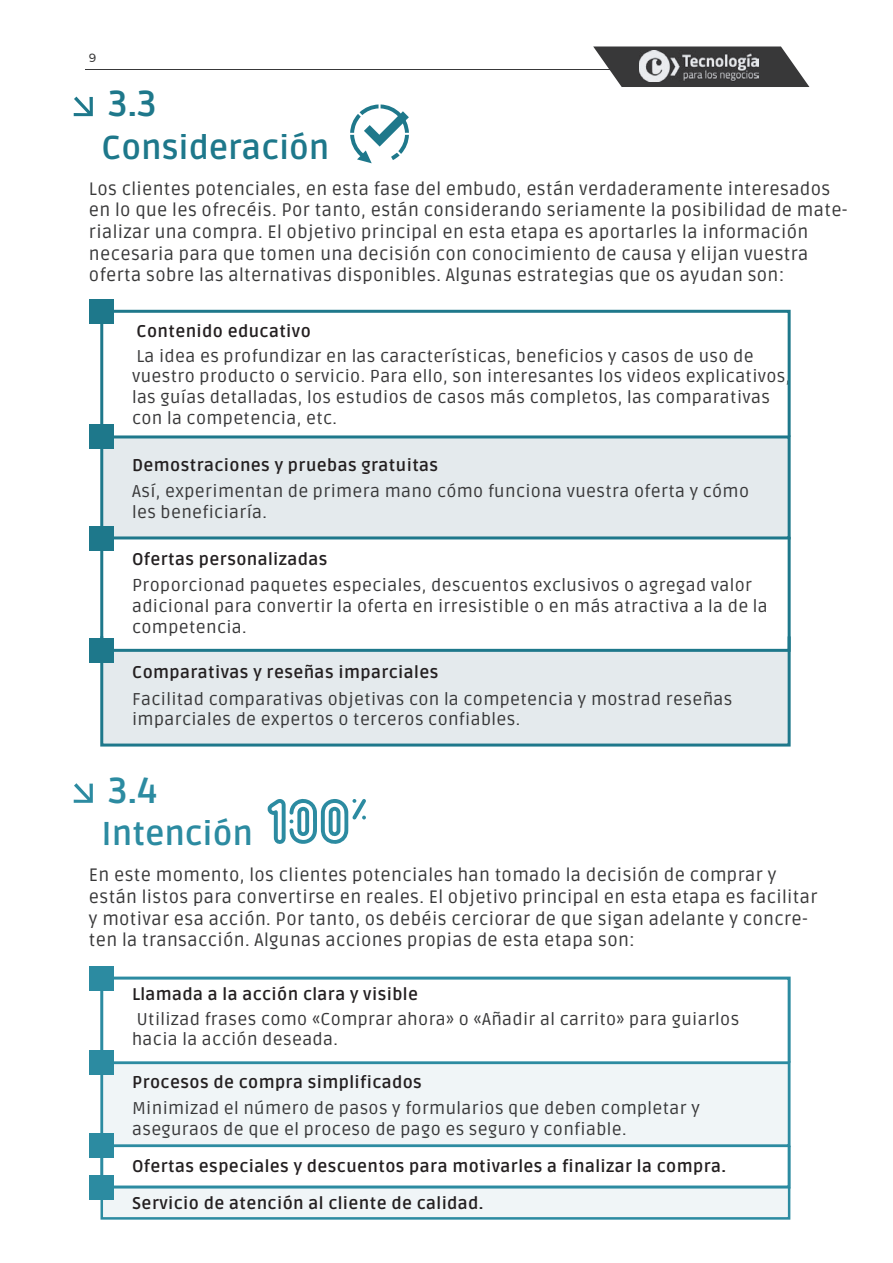
<style>
.page{position:relative;width:893px;height:1263px;background:#fff}
.page>*{position:absolute;margin:0;border:0;box-sizing:border-box;transform-origin:0 0}
.t1{font:700 36px "Ruda";color:#1e788b}
.t2{font:700 36px "Ruda";color:#2c8ba1}
.t3{font:700 33px "Ruda";color:#1e788b}
.t4{font:700 33px "Ruda";color:#2c8ba1}
.t5{font:18px/21.6px "Ruda";letter-spacing:.02em;color:#383839}
.t6{font:17.1px/20.5px "Ruda";letter-spacing:.02em;color:#383839}
.t7{font:700 16.95px "Ruda";letter-spacing:.025em;color:#231f20}
.t8{font:12px "Montserrat";color:#383839}
</style>
<div class="page">
<hr style="left:85px;top:69px;width:673px;height:1px;background:#383839">
<svg style="left:593px;top:47px;width:216px;height:40px"></svg>
<svg style="left:74px;top:97px;width:19px;height:19px"></svg>
<div style="left:102px;top:437px;width:687px;height:101px;background:#e4eaed"></div>
<div style="left:102px;top:650px;width:687px;height:95px;background:#e4eaed"></div>
<div style="left:100px;top:310px;width:691px;height:128px;border:3px solid #1e788b"></div>
<div style="left:100px;top:535px;width:691px;height:117px;border:3px solid #1e788b"></div>
<div style="left:100px;top:635px;width:691px;height:111px;border:3px solid #1e788b"></div>
<svg style="left:350px;top:104px;width:59px;height:59px"></svg>
<div style="left:89px;top:299px;width:25px;height:24px;background:#1e788b"></div>
<div style="left:89px;top:526px;width:25px;height:25px;background:#1e788b"></div>
<div style="left:89px;top:425px;width:25px;height:24px;background:#1e788b"></div>
<div style="left:89px;top:638px;width:25px;height:25px;background:#1e788b"></div>
<svg style="left:74px;top:783px;width:19px;height:20px"></svg>
<div style="left:102px;top:1063px;width:687px;height:83px;background:#f0f5f7"></div>
<div style="left:102px;top:1187px;width:687px;height:31px;background:#f0f5f7"></div>
<div style="left:100px;top:976px;width:691px;height:88px;border:3px solid #2c8ba1"></div>
<div style="left:100px;top:1144px;width:691px;height:44px;border:3px solid #2c8ba1"></div>
<div style="left:101px;top:1186px;width:689px;height:33px;border:3px solid #2c8ba1"></div>
<div style="left:89px;top:966px;width:25px;height:25px;background:#2c8ba1"></div>
<div style="left:89px;top:1133px;width:25px;height:25px;background:#2c8ba1"></div>
<div style="left:89px;top:1050px;width:25px;height:25px;background:#2c8ba1"></div>
<div style="left:89px;top:1175px;width:25px;height:25px;background:#2c8ba1"></div>
<img style="left:639px;top:51px;width:119px;height:31px">
<svg style="left:268px;top:798px;width:98px;height:46px"></svg>
<p class="t8" style="left:89px;top:49px;width:9px">9</p>
<h1 class="t1" style="left:108px;top:84px;width:49px">3.3</h1>
<h2 class="t3" style="left:102px;top:129px;width:229px">Consideración</h2>
<p class="t5" style="left:89px;top:178px;width:760px">Los clientes potenciales, en esta fase del embudo, están verdaderamente interesados en lo que les ofrecéis. Por tanto, están considerando seriamente la posibilidad de mate&shy;rializar una compra. El objetivo principal en esta etapa es aportarles la información necesaria para que tomen una decisión con conocimiento de causa y elijan vuestra oferta sobre las alternativas disponibles. Algunas estrategias que os ayudan son:</p>
<p class="t7" style="left:136px;top:322px;width:176px">Contenido educativo</p>
<p class="t6" style="left:132px;top:346px;width:660px">La idea es profundizar en las características, beneficios y casos de uso de vuestro producto o servicio. Para ello, son interesantes los videos explicativos, las guías detalladas, los estudios de casos más completos, las comparativas con la competencia, etc.</p>
<p class="t7" style="left:132px;top:455px;width:308px">Demostraciones y pruebas gratuitas</p>
<p class="t6" style="left:132px;top:481px;width:618px">Así, experimentan de primera mano cómo funciona vuestra oferta y cómo les beneficiaría.</p>
<p class="t7" style="left:132px;top:550px;width:197px">Ofertas personalizadas</p>
<p class="t6" style="left:132px;top:576px;width:637px">Proporcionad paquetes especiales, descuentos exclusivos o agregad valor adicional para convertir la oferta en irresistible o en más atractiva a la de la competencia.</p>
<p class="t7" style="left:132px;top:663px;width:308px">Comparativas y reseñas imparciales</p>
<p class="t6" style="left:132px;top:689px;width:602px">Facilitad comparativas objetivas con la competencia y mostrad reseñas imparciales de expertos o terceros confiables.</p>
<h1 class="t2" style="left:108px;top:770px;width:51px">3.4</h1>
<h2 class="t4" style="left:102px;top:815px;width:153px">Intención</h2>
<p class="t5" style="left:89px;top:865px;width:730px">En este momento, los clientes potenciales han tomado la decisión de comprar y están listos para convertirse en reales. El objetivo principal en esta etapa es facilitar y motivar esa acción. Por tanto, os debéis cerciorar de que sigan adelante y concre&shy;ten la transacción. Algunas acciones propias de esta etapa son:</p>
<p class="t7" style="left:132px;top:985px;width:287px">Llamada a la acción clara y visible</p>
<p class="t6" style="left:132px;top:1009px;width:609px">Utilizad frases como «Comprar ahora» o «Añadir al carrito» para guiarlos hacia la acción deseada.</p>
<p class="t7" style="left:132px;top:1072px;width:291px">Procesos de compra simplificados</p>
<p class="t6" style="left:132px;top:1098px;width:569px">Minimizad el número de pasos y formularios que deben completar y aseguraos de que el proceso de pago es seguro y confiable.</p>
<p class="t7" style="left:132px;top:1156px;width:596px">Ofertas especiales y descuentos para motivarles a finalizar la compra.</p>
<p class="t7" style="left:132px;top:1193px;width:353px">Servicio de atención al cliente de calidad.</p>
</div>
